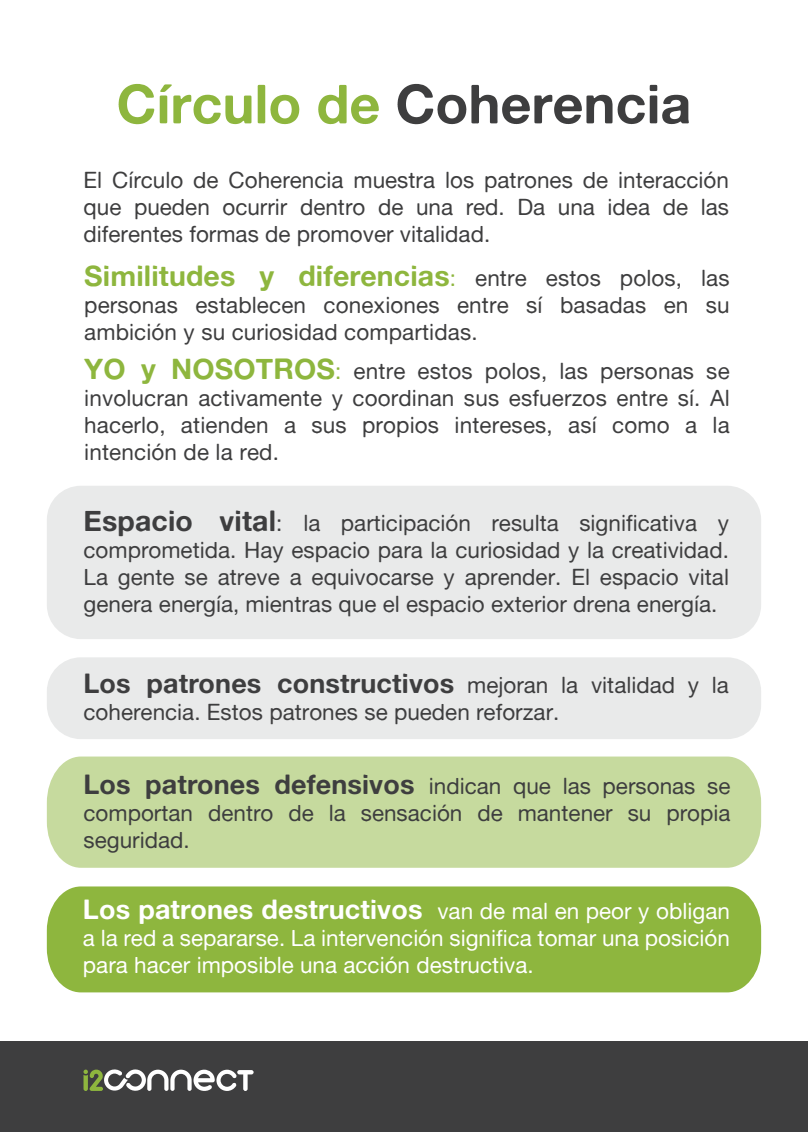
<style>
.page{position:relative;width:808px;height:1132px;background:#fff}
.page>*{position:absolute;margin:0;border:0;box-sizing:border-box;transform-origin:0 0}
.t1{font:54px "Alte Haas Grotesk Bold";color:#3e3e3f}
.t2{font:28.5px "Alte Haas Grotesk Bold";letter-spacing:.005em;color:#8eb63e}
.t3{font:27px "Alte Haas Grotesk Bold";letter-spacing:.005em;color:#3e3e3f}
.t4{font:27px "Alte Haas Grotesk Bold";letter-spacing:.005em;color:#fff}
.t5{font:22.5px/27px "Alte Haas Grotesk";color:#3e3e3f;text-align:justify}
.t6{font:22.5px/27px "Alte Haas Grotesk";color:#fff}
.s1{color:#8eb63e}
.s2{font-family:"Alte Haas Grotesk";font-size:22.5px}
.s3{font-family:"Alte Haas Grotesk";font-size:22.5px;color:#3e3e3f}
.s4{font-family:"Alte Haas Grotesk Bold";font-size:28.5px;color:#8eb63e}
.s5{font-family:"Alte Haas Grotesk Bold";font-size:28.5px}
.s6{font-family:"Alte Haas Grotesk Bold";font-size:27px}
</style>
<div class="page">
<div style="left:0;top:1041px;width:808px;height:90px;background:#3e3e3f"></div>
<svg style="left:83px;top:1069px;width:171px;height:22px"></svg>
<div style="left:47px;top:886px;width:714px;height:106px;background:#8eb63e"></div>
<div style="left:47px;top:485px;width:714px;height:154px;background:#e9eaea;border-radius:34px"></div>
<div style="left:47px;top:657px;width:714px;height:81px;background:#e9eaea;border-radius:34px"></div>
<div style="left:47px;top:756px;width:714px;height:111px;background:#c6da9e"></div>
<h1 class="t1" style="left:116px;top:71px;width:576px"><span class="s1">Círculo de</span> Coherencia</h1>
<p class="t5" style="left:83px;top:166px;width:647px">El Círculo de Coherencia muestra los patrones de interacción que pueden ocurrir dentro de una red. Da una idea de las diferentes formas de promover vitalidad.</p>
<p class="t2" style="left:84px;top:258px;width:647px">Similitudes y diferencias<span class="s2">:</span> <span class="s3">entre estos polos, las</span></p>
<p class="t5" style="left:84px;top:291px;width:647px">personas establecen conexiones entre sí basadas en su ambición y su curiosidad compartidas.</p>
<p class="t5" style="left:84px;top:357px;width:647px"><span class="s4">YO y NOSOTROS</span><span class="s1">:</span> entre estos polos, las personas se involucran activamente y coordinan sus esfuerzos entre sí. Al hacerlo, atienden a sus propios intereses, así como a la intención de la red.</p>
<p class="t5" style="left:83px;top:509px;width:647px"><span class="s5">Espacio vital</span>: la participación resulta significativa y comprometida. Hay espacio para la curiosidad y la creatividad.<br>La gente se atreve a equivocarse y aprender. El espacio vital genera energía, mientras que el espacio exterior drena energía.</p>
<p class="t3" style="left:83px;top:666px;width:647px">Los patrones constructivos <span class="s2">mejoran la vitalidad y la</span></p>
<p class="t5" style="left:83px;top:697px;width:477px">coherencia. Estos patrones se pueden reforzar.</p>
<p class="t5" style="left:83px;top:772px;width:648px"><span class="s6">Los patrones defensivos</span> indican que las personas se comportan dentro de la sensación de mantener su propia seguridad.</p>
<p class="t4" style="left:83px;top:892px;width:648px">Los patrones destructivos <span class="s2">van de mal en peor y obligan</span></p>
<p class="t6" style="left:83px;top:923px;width:648px">a la red a separarse. La intervención significa tomar una posición para hacer imposible una acción destructiva.</p>
</div>
